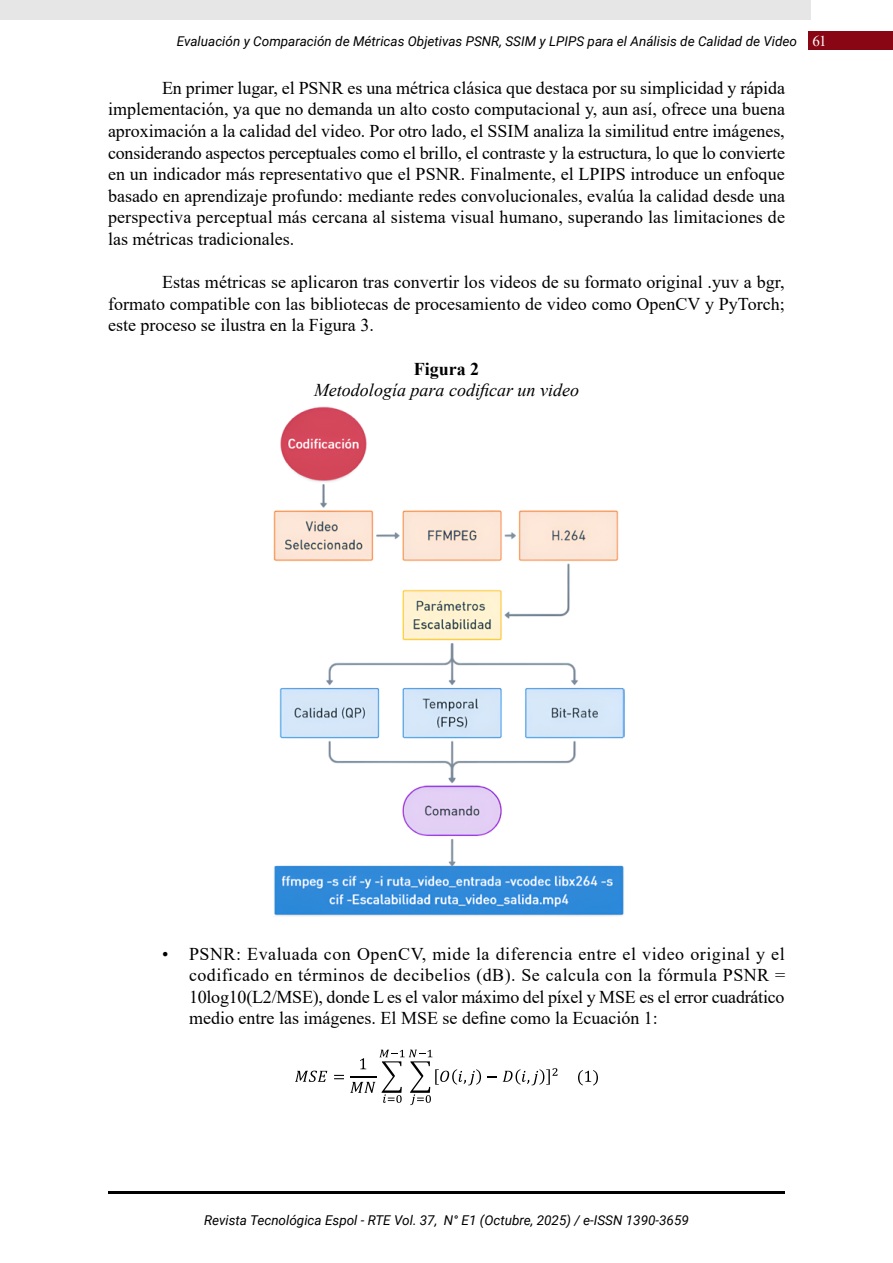
<style>
.page{position:relative;width:893px;height:1263px;background:#fff}
.page>*{position:absolute;margin:0;border:0;box-sizing:border-box;transform-origin:0 0}
.t1{font:18px/21.6px "Times New Roman";color:#000;text-align:justify}
.t2{font:italic 18px "Times New Roman";color:#000}
.t3{font:700 18px "Times New Roman";color:#000}
.t4{font:italic 13.5px "Roboto";color:#000}
.s1{font-family:"Times New Roman";font-style:normal;font-size:15px;color:#fff}
</style>
<div class="page">
<div style="left:808px;top:31px;width:85px;height:19px;background:#890715"></div>
<div style="left:0;top:0;width:810px;height:20px;background:#e6e6e6"></div>
<hr style="left:108px;top:1191px;width:677px;height:2px;background:#000">
<img style="left:273px;top:406px;width:351px;height:510px">
<svg style="left:295px;top:1071px;width:32px;height:11px"></svg>
<svg style="left:334px;top:1075px;width:10px;height:4px"></svg>
<svg style="left:503px;top:1068px;width:54px;height:17px"></svg>
<svg style="left:350px;top:1050px;width:131px;height:55px"></svg>
<svg style="left:578px;top:1070px;width:20px;height:15px"></svg>
<p class="t4" style="left:177px;top:32px;width:651px">Evaluación y Comparación de Métricas Objetivas PSNR, SSIM y LPIPS para el Análisis de Calidad de Video <span class="s1">61</span></p>
<p class="t1" style="left:108px;top:76px;width:679px;text-indent:54px">En primer lugar, el PSNR es una métrica clásica que destaca por su simplicidad y rápida implementación, ya que no demanda un alto costo computacional y, aun así, ofrece una buena aproximación a la calidad del video. Por otro lado, el SSIM analiza la similitud entre imágenes, considerando aspectos perceptuales como el brillo, el contraste y la estructura, lo que lo convierte en un indicador más representativo que el PSNR. Finalmente, el LPIPS introduce un enfoque basado en aprendizaje profundo: mediante redes convolucionales, evalúa la calidad desde una perspectiva perceptual más cercana al sistema visual humano, superando las limitaciones de las métricas tradicionales.</p>
<p class="t1" style="left:108px;top:271px;width:678px;text-indent:54px">Estas métricas se aplicaron tras convertir los videos de su formato original .yuv a bgr, formato compatible con las bibliotecas de procesamiento de video como OpenCV y PyTorch; este proceso se ilustra en la Figura 3.</p>
<p class="t3" style="left:414px;top:355px;width:67px">Figura 2</p>
<p class="t2" style="left:314px;top:378px;width:266px">Metodología para codificar un video</p>
<p class="t1" style="left:189px;top:942px;width:598px;text-indent:-27px">• PSNR: Evaluada con OpenCV, mide la diferencia entre el video original y el codificado en términos de decibelios (dB). Se calcula con la fórmula PSNR = 10log10(L2/MSE), donde L es el valor máximo del píxel y MSE es el error cuadrático medio entre las imágenes. El MSE se define como la Ecuación 1:</p>
<p class="t4" style="left:204px;top:1210px;width:486px">Revista Tecnológica Espol - RTE Vol. 37, N° E1 (Octubre, 2025) / e-ISSN 1390-3659</p>
</div>
